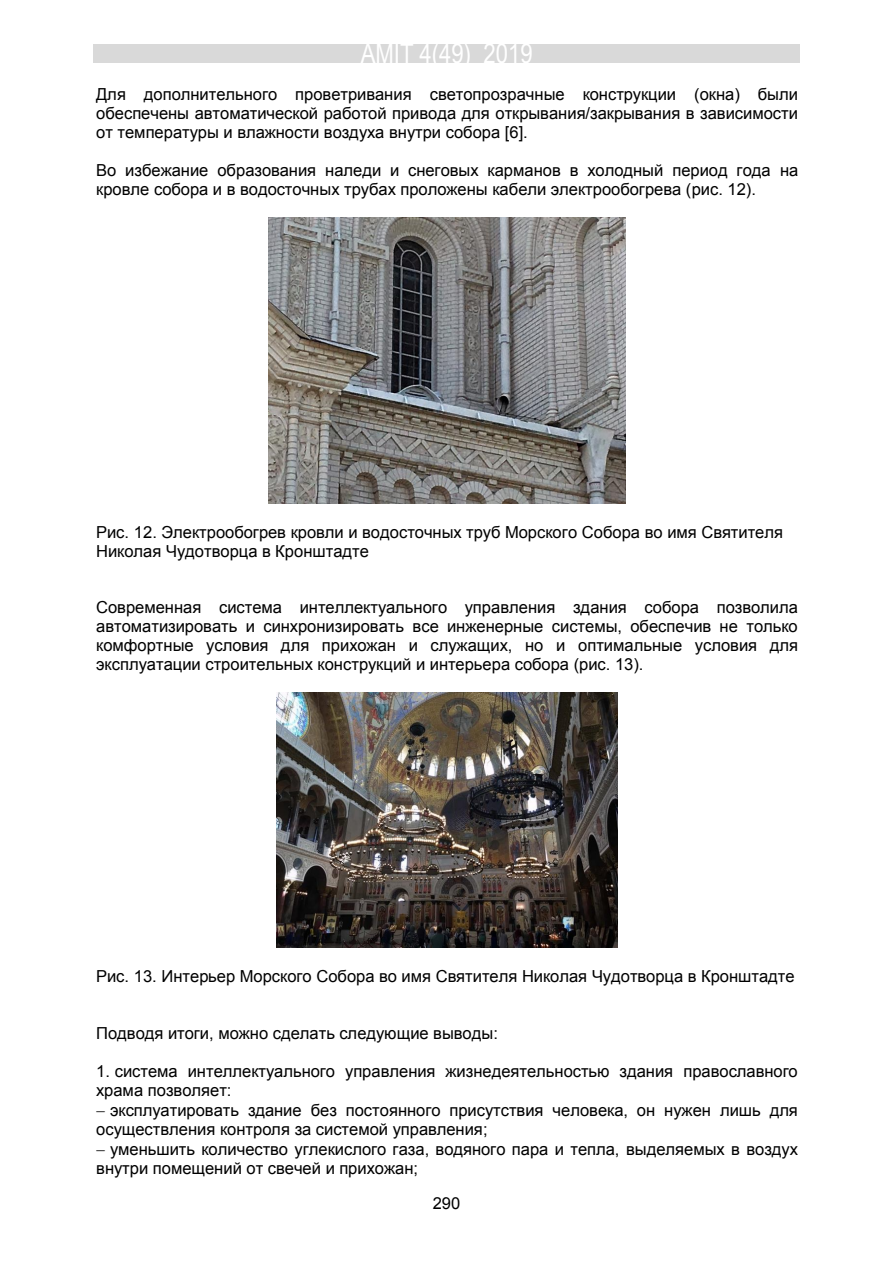
<style>
.page{position:relative;width:893px;height:1263px;background:#fff}
.page>*{position:absolute;margin:0;border:0;box-sizing:border-box;transform-origin:0 0}
.t1{font:27px "Arial Narrow";color:#fff}
.t2{font:16.5px/18.9px "Arial";color:#000}
.t3{font:16.5px "Arial";color:#000}
.s1{font-style:inherit}
</style>
<div class="page">
<div style="left:93px;top:44px;width:707px;height:19px;background:#d9d9d9"></div>
<img style="left:268px;top:218px;width:358px;height:285px">
<img style="left:276px;top:693px;width:341px;height:254px">
<h1 class="t1" style="left:361px;top:34px;width:173px">AMIT 4(49) 2019</h1>
<p class="t2" style="left:96px;top:85px;width:703px;text-align:justify">Для дополнительного проветривания светопрозрачные конструкции (окна) были обеспечены автоматической работой привода для открывания/закрывания в зависимости от температуры и влажности воздуха внутри собора [6].</p>
<p class="t2" style="left:96px;top:161px;width:703px">Во избежание образования наледи и снеговых карманов в холодный период года на кровле собора и в водосточных трубах проложены кабели электрообогрева (рис. <span class="s1">12).</span></p>
<p class="t2" style="left:96px;top:522px;width:688px">Рис. 12. Электрообогрев кровли и водосточных труб Морского Собора во имя Святителя<br>Николая Чудотворца в Кронштадте</p>
<p class="t2" style="left:96px;top:598px;width:703px;text-align:justify">Современная система интеллектуального управления здания собора позволила автоматизировать и синхронизировать все инженерные системы, обеспечив не только комфортные условия для прихожан и служащих, но и оптимальные условия для эксплуатации строительных конструкций и интерьера собора (рис. 13).</p>
<p class="t2" style="left:96px;top:967px;width:700px">Рис. 13. Интерьер Морского Собора во имя Святителя Николая Чудотворца в Кронштадте</p>
<p class="t2" style="left:96px;top:1024px;width:403px">Подводя итоги<span class="s1">,</span> можно сделать следующие выводы:</p>
<p class="t2" style="left:96px;top:1061px;width:703px"><span class="s1">1.</span> система интеллектуального управления жизнедеятельностью здания православного храма позволяет:</p>
<p class="t2" style="left:96px;top:1100px;width:703px;text-indent:14px">эксплуатировать здание без постоянного присутствия человека, он нужен лишь для осуществления контроля за системой управления<span class="s1">;</span></p>
<p class="t2" style="left:96px;top:1140px;width:703px;text-indent:14px">уменьшить количество углекислого газа, водяного пара и тепла, выделяемых в воздух внутри помещений от свечей и прихожан<span class="s1">;</span></p>
<p class="t3" style="left:433px;top:1192px;width:29px">290</p>
</div>
